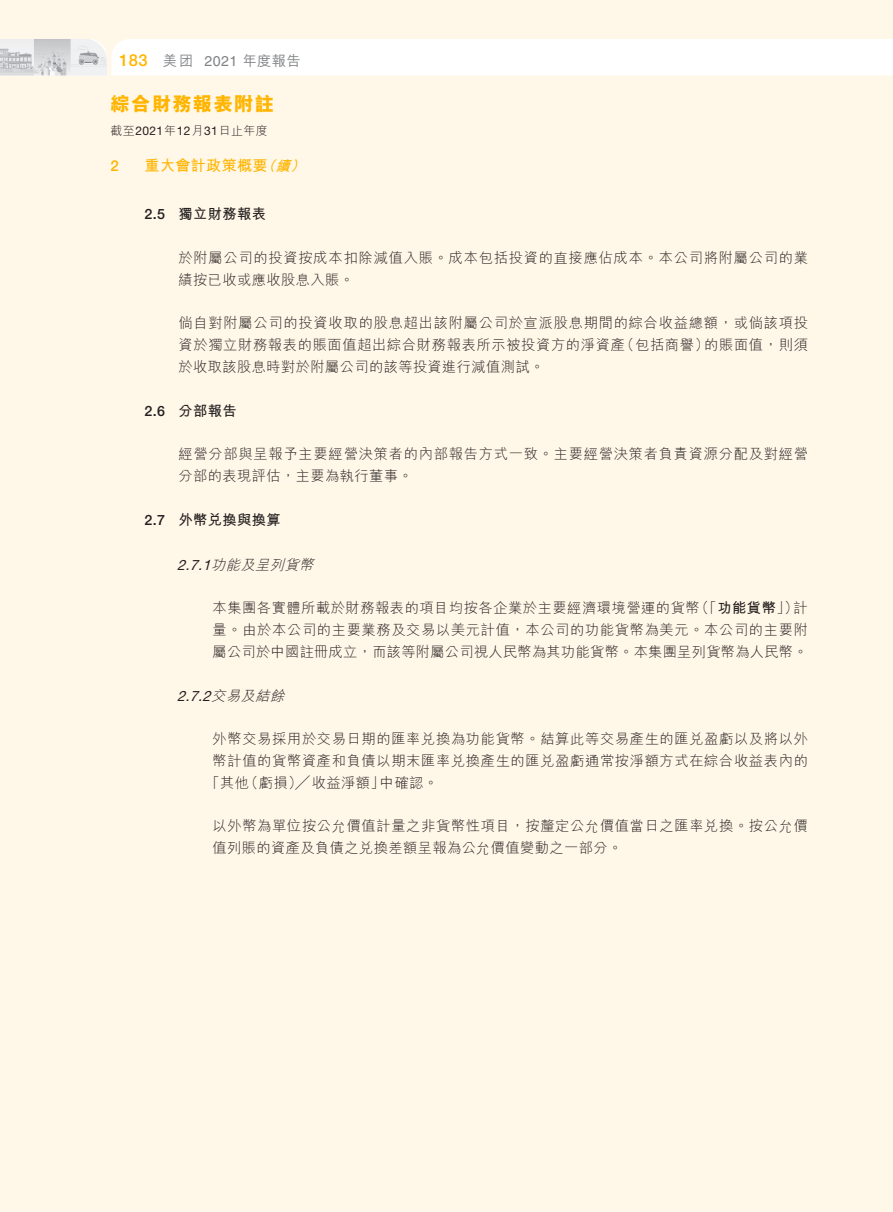
<style>
.page{position:relative;width:893px;height:1212px;background:#fff7e7}
.page>*{position:absolute;margin:0;border:0;box-sizing:border-box;transform-origin:0 0}
.t1{font:800 19.5px "M Hei HK";letter-spacing:.055em;color:#ffb500}
.t2{font:700 15px "M Hei HK";letter-spacing:.03em;color:#ffb500}
.t3{font:500 15px "Helvetica Neue LT Std";color:#ffb500}
.t4{font:300 14.25px/21.8px "M Hei HK";letter-spacing:.045em;color:#231f20}
.t5{font:700 14.25px "M Hei HK";letter-spacing:.03em;color:#231f20}
.t6{font:14.25px "Helvetica LT Std";color:#808285}
.t7{font:italic 300 14.25px "M Hei HK";color:#231f20}
.t8{font:italic 14.25px "Helvetica Neue LT Std";color:#231f20}
.t9{font:300 12px "M Hei HK";letter-spacing:.03em;color:#231f20}
.s1{font-family:"Helvetica Neue LT Std";font-weight:500;font-size:16.5px;color:#ffb500}
.s2{font-family:"M Hei HKS";font-weight:500}
.s3{font-family:"M Hei HK";font-weight:500}
.s4{font-family:"Helvetica Neue LT Std";font-weight:400}
.s5{font-style:italic;font-size:14.25px}
.s6{font-family:"Helvetica Neue LT Std";font-weight:500}
.s7{font-weight:700}
.s8{font-family:"M Hei HK";font-weight:300}
</style>
<div class="page">
<div style="left:111px;top:39px;width:782px;height:37px;background:#fff"></div>
<img style="left:0;top:39px;width:107px;height:37px">
<p class="t6" style="left:119px;top:53px;width:183px"><span class="s1">183</span> <span class="s2">美團</span> 2021 <span class="s3">年度報告</span></p>
<h1 class="t1" style="left:111px;top:91px;width:165px">綜合財務報表附註</h1>
<p class="t9" style="left:111px;top:124px;width:159px">截至<span class="s4">2021</span>年<span class="s4">12</span>月<span class="s4">31</span>日止年度</p>
<p class="t3" style="left:111px;top:156px;width:10px">2</p>
<p class="t2" style="left:145px;top:154px;width:166px">重大會計政策概要<span class="s5">（續）</span></p>
<p class="t5" style="left:145px;top:204px;width:123px"><span class="s6">2.5</span> 獨立財務報表</p>
<p class="t4" style="left:179px;top:246px;width:631px">於附屬公司的投資按成本扣除減值入賬。成本包括投資的直接應佔成本。本公司將附屬公司的業績按已收或應收股息入賬。</p>
<p class="t4" style="left:179px;top:312px;width:631px;text-align:justify">倘自對附屬公司的投資收取的股息超出該附屬公司於宣派股息期間的綜合收益總額，或倘該項投資於獨立財務報表的賬面值超出綜合財務報表所示被投資方的淨資產（包括商譽）的賬面值，則須於收取該股息時對於附屬公司的該等投資進行減值測試。</p>
<p class="t5" style="left:145px;top:400px;width:94px"><span class="s6">2.6</span> 分部報告</p>
<p class="t4" style="left:179px;top:443px;width:631px">經營分部與呈報予主要經營決策者的內部報告方式一致。主要經營決策者負責資源分配及對經營分部的表現評估，主要為執行董事。</p>
<p class="t5" style="left:145px;top:510px;width:138px"><span class="s6">2.7</span> 外幣兌換與換算</p>
<p class="t7" style="left:177px;top:557px;width:141px"><span class="s4">2.7.1</span> 功能及呈列貨幣</p>
<p class="t4" style="left:213px;top:597px;width:597px;text-align:justify">本集團各實體所載於財務報表的項目均按各企業於主要經濟環境營運的貨幣（「<span class="s7">功能貨幣</span>」）計量。由於本公司的主要業務及交易以美元計值，本公司的功能貨幣為美元。本公司的主要附屬公司於中國註冊成立，而該等附屬公司視人民幣為其功能貨幣。本集團呈列貨幣為人民幣。</p>
<p class="t8" style="left:177px;top:687px;width:112px">2.7.2 <span class="s8">交易及結餘</span></p>
<p class="t4" style="left:213px;top:728px;width:597px">外幣交易採用於交易日期的匯率兌換為功能貨幣。結算此等交易產生的匯兌盈虧以及將以外</p>
<p class="t4" style="left:213px;top:750px;width:597px">幣計值的貨幣資產和負債以期末匯率兌換產生的匯兌盈虧通常按淨額方式在綜合收益表內的</p>
<p class="t4" style="left:205px;top:771px;width:234px">「其他（虧損）╱收益淨額」中確認。</p>
<p class="t4" style="left:213px;top:815px;width:597px">以外幣為單位按公允價值計量之非貨幣性項目，按釐定公允價值當日之匯率兌換。按公允價值列賬的資產及負債之兌換差額呈報為公允價值變動之一部分。</p>
</div>
